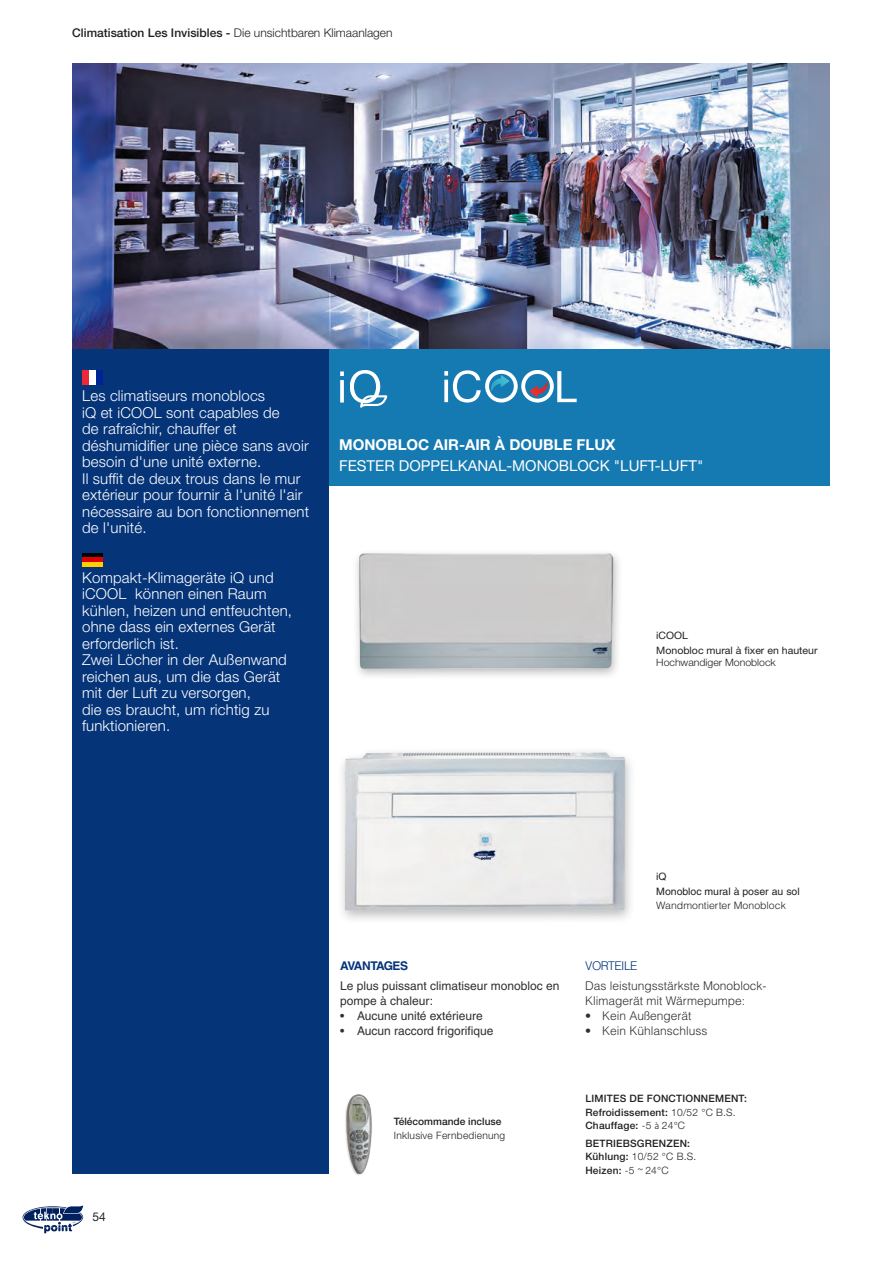
<style>
.page{position:relative;width:893px;height:1263px;background:#fff}
.page>*{position:absolute;margin:0;border:0;box-sizing:border-box;transform-origin:0 0}
.t1{font:300 15px/16.5px "Helvetica Neue LT Std";letter-spacing:.01em;color:#fff}
.t2{font:15px "Helvetica Neue LT Std";color:#fff}
.t3{font:700 15px "Helvetica Neue LT Std";color:#fff}
.t4{font:12px/15px "Helvetica LT Std";color:#312f30}
.t5{font:300 12px/15px "Helvetica LT Std";color:#312f30}
.t6{font:500 12px "Helvetica Neue LT Std";color:#231f20}
.t7{font:700 12px "Helvetica LT Std";letter-spacing:-.065em;color:#053479}
.t8{font:300 12px "Helvetica LT Std";letter-spacing:-.04em;color:#053479}
.t9{font:12px "Helvetica Neue LT Std";color:#231f20}
.t10{font:500 10.2px "Helvetica Neue LT Std";letter-spacing:.02em;color:#231f20}
.t11{font:300 10.2px "Helvetica Neue LT Std";letter-spacing:.02em;color:#231f20}
.t12{font:10.2px "Helvetica Neue LT Std";color:#231f20}
.t13{font:10.2px "Helvetica LT Std";color:#231f20}
.t14{font:300 10.2px "Helvetica LT Std";color:#231f20}
.t15{font:300 10.2px "Helvetica Neue LT Std";color:#231f20}
.t16{font:500 10.2px "Helvetica Neue LT Std";color:#231f20}
.s1{font-weight:300}
.s2{font-family:"Calibri";font-weight:300}
.s3{font-weight:500}
</style>
<div class="page">
<div style="left:329px;top:349px;width:500px;height:137px;background:#157ab1"></div>
<div style="left:72px;top:349px;width:257px;height:825px;background:#053479"></div>
<svg style="left:22px;top:1205px;width:62px;height:29px"></svg>
<img style="left:72px;top:64px;width:757px;height:285px">
<img style="left:356px;top:553px;width:263px;height:123px">
<img style="left:345px;top:1094px;width:27px;height:81px">
<svg style="left:444px;top:370px;width:133px;height:32px"></svg>
<svg style="left:350px;top:370px;width:37px;height:38px"></svg>
<svg style="left:340px;top:371px;width:4px;height:5px"></svg>
<svg style="left:340px;top:380px;width:4px;height:22px"></svg>
<img style="left:342px;top:751px;width:289px;height:168px">
<div style="left:82px;top:370px;width:21px;height:15px;background:#ed2938"></div>
<div style="left:89px;top:370px;width:14px;height:15px;background:#fff"></div>
<div style="left:96px;top:370px;width:7px;height:15px;background:#002494"></div>
<div style="left:82px;top:553px;width:21px;height:13px;background:#000"></div>
<div style="left:82px;top:557px;width:21px;height:9px;background:#de0000"></div>
<hr style="left:82px;top:562px;width:21px;height:4px;background:#ffcf00">
<p class="t6" style="left:72px;top:26px;width:322px">Climatisation Les Invisibles - <span class="s1">Die unsichtbaren Klimaanlagen</span></p>
<p class="t1" style="left:82px;top:387px;width:184px">Les climatiseurs monoblocs</p>
<p class="t1" style="left:82px;top:404px;width:199px">iQ et iCOOL sont capables de</p>
<p class="t1" style="left:82px;top:420px;width:228px">de rafraîchir, chauffer et déshumidifier une pièce sans avoir besoin d'une unité externe.</p>
<p class="t1" style="left:82px;top:470px;width:228px">Il suffit de deux trous dans le mur extérieur pour fournir à l'unité l'air nécessaire au bon fonctionnement de l'unité.</p>
<p class="t1" style="left:82px;top:569px;width:193px">Kompakt-Klimageräte iQ und iCOOL können einen Raum</p>
<p class="t1" style="left:82px;top:602px;width:211px">kühlen, heizen und entfeuchten, ohne dass ein externes Gerät erforderlich ist.</p>
<p class="t1" style="left:82px;top:651px;width:206px">Zwei Löcher in der Außenwand reichen aus, um die das Gerät mit der Luft zu versorgen,<br>die es braucht, um richtig zu funktionieren.</p>
<p class="t3" style="left:339px;top:436px;width:278px">MONOBLOC AIR-AIR À DOUBLE FLUX</p>
<p class="t2" style="left:339px;top:457px;width:366px">FESTER DOPPELKANAL-MONOBLOCK "LUFT-LUFT"</p>
<p class="t12" style="left:656px;top:629px;width:33px">iCOOL</p>
<p class="t12" style="left:656px;top:644px;width:163px">Monobloc mural à fixer en hauteur</p>
<p class="t15" style="left:656px;top:656px;width:121px">Hochwandiger Monoblock</p>
<p class="t9" style="left:93px;top:1209px;width:15px">54</p>
<p class="t7" style="left:340px;top:959px;width:69px">AVANTAGES</p>
<p class="t4" style="left:340px;top:978px;width:221px">Le plus puissant climatiseur monobloc en pompe à chaleur:</p>
<p class="t4" style="left:340px;top:1008px;width:144px">• Aucune unité extérieure</p>
<p class="t4" style="left:340px;top:1023px;width:155px">• Aucun raccord frigorifique</p>
<p class="t16" style="left:394px;top:1116px;width:109px">Télécommande incluse</p>
<p class="t11" style="left:394px;top:1129px;width:113px">Inklusive Fernbedienung</p>
<p class="t12" style="left:656px;top:870px;width:12px">iQ</p>
<p class="t13" style="left:656px;top:886px;width:145px">Monobloc mural à poser au sol</p>
<p class="t14" style="left:656px;top:899px;width:131px">Wandmontierter Monoblock</p>
<p class="t8" style="left:585px;top:959px;width:54px">VORTEILE</p>
<p class="t5" style="left:585px;top:978px;width:183px">Das leistungsstärkste Monoblock-<br>Klimagerät mit Wärmepumpe:</p>
<p class="t5" style="left:585px;top:1008px;width:108px">• Kein Außengerät</p>
<p class="t5" style="left:585px;top:1023px;width:124px">• Kein Kühlanschluss</p>
<p class="t10" style="left:585px;top:1092px;width:163px">LIMITES DE FONCTIONNEMENT:</p>
<p class="t10" style="left:585px;top:1106px;width:152px">Refroidissement: <span class="s1">10/52 °C B.S.</span></p>
<p class="t10" style="left:585px;top:1119px;width:101px">Chauffage: <span class="s1">-5</span> <span class="s2">à</span> <span class="s1">24°C</span></p>
<p class="t10" style="left:585px;top:1137px;width:106px">BETRIEBSGRENZEN:</p>
<p class="t11" style="left:585px;top:1150px;width:112px"><span class="s3">Kühlung:</span> 10/52 °C B.S.</p>
<p class="t10" style="left:585px;top:1164px;width:85px">Heizen: <span class="s1">-5</span> <span class="s2">~</span> <span class="s1">24°C</span></p>
</div>
